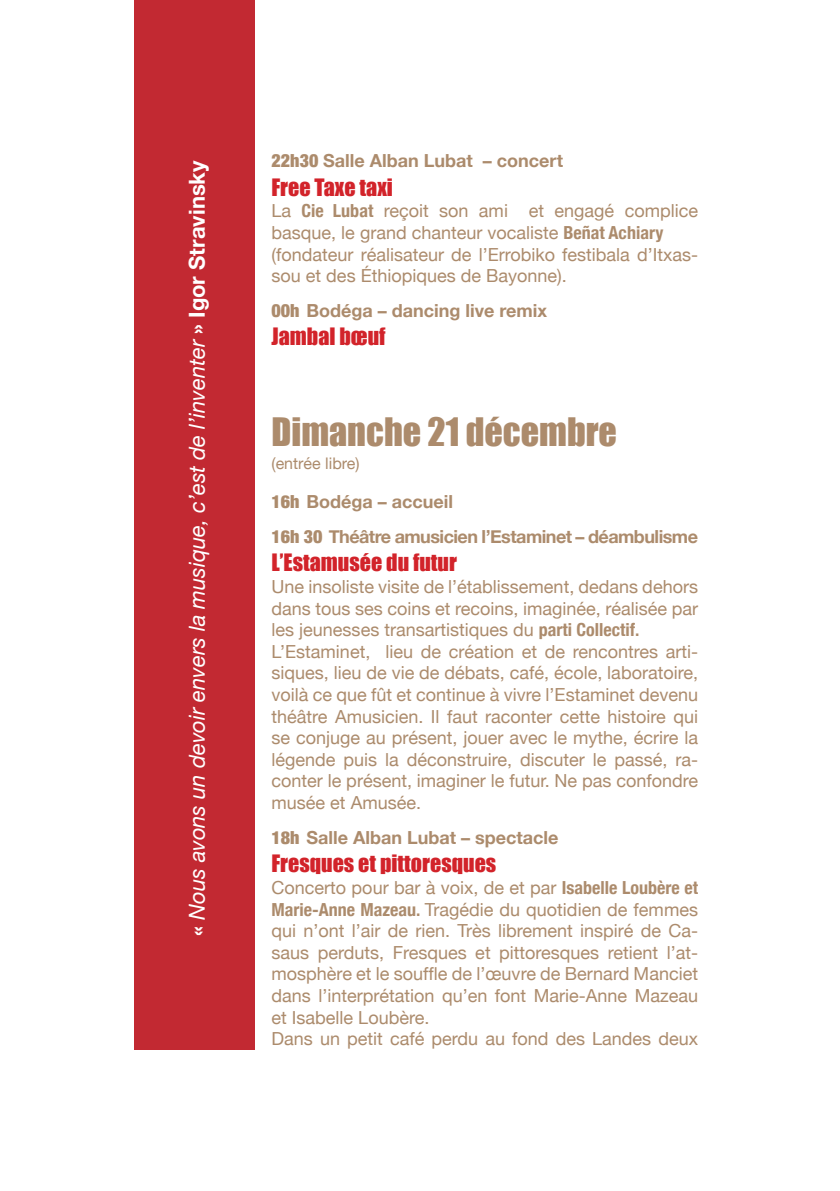
<style>
.page{position:relative;width:840px;height:1191px;background:#fff}
.page>*{position:absolute;margin:0;border:0;box-sizing:border-box;transform-origin:0 0}
.t1{font:36px "Impact";color:#ac8b6c}
.t2{font:italic 22px "Helvetica Neue";color:#fff}
.t3{font:22px "Impact";color:#d2232a}
.t4{font:18px/21.6px "Helvetica Neue";color:#ac8b6c}
.t5{font:700 18px "Helvetica Neue";color:#ac8b6c}
.t6{font:700 18px/34.4px "Helvetica Neue";letter-spacing:-.03em;color:#ac8b6c}
.t7{font:16px "Helvetica Neue";color:#ac8b6c}
.s1{font-weight:700;font-style:normal}
.s2{font-weight:900;font-stretch:condensed}
.s3{font-weight:700;font-stretch:condensed}
</style>
<div class="page">
<div style="left:134px;top:0;width:120px;height:1049px;background:#c22932"></div>
<p class="t2" style="left:184px;top:935px;width:777px;rotate:-90deg"><span class="s1">«</span> Nous avons un devoir envers la musique, c’est de l’inventer <span class="s1">» Igor Stravinsky</span></p>
<p class="t5" style="left:271px;top:149px;width:293px"><span class="s2">22h30</span> Salle Alban Lubat – concert</p>
<p class="t3" style="left:271px;top:170px;width:123px">Free Taxe taxi</p>
<p class="t4" style="left:271px;top:200px;width:428px">La <span class="s3">Cie Lubat</span> reçoit son ami et engagé complice basque, le grand chanteur vocaliste <span class="s3">Beñat Achiary </span>(fondateur réalisateur de l’Errobiko festibala d’Itxas&shy;sou et des Éthiopiques de Bayonne).</p>
<p class="t5" style="left:271px;top:299px;width:277px"><span class="s2">00h</span> Bodéga – dancing live remix</p>
<p class="t3" style="left:271px;top:320px;width:115px">Jambal bœuf</p>
<h1 class="t1" style="left:271px;top:404px;width:347px">Dimanche 21 décembre</h1>
<p class="t7" style="left:271px;top:454px;width:89px">(entrée libre)</p>
<p class="t6" style="left:271px;top:484px;width:428px"><span class="s2">16h</span> Bodéga – accueil<br><span class="s2">16h 30</span> Théâtre amusicien l’Estaminet – déambulisme</p>
<p class="t3" style="left:271px;top:545px;width:187px">L’Estamusée du futur</p>
<p class="t4" style="left:271px;top:575px;width:428px">Une insoliste visite de l’établissement, dedans dehors dans tous ses coins et recoins, imaginée, réalisée par les jeunesses transartistiques du <span class="s3">parti Collectif.<br></span>L’Estaminet, lieu de création et de rencontres arti&shy;siques, lieu de vie de débats, café, école, laboratoire, voilà ce que fût et continue à vivre l’Estaminet devenu théâtre Amusicien. Il faut raconter cette histoire qui se conjuge au présent, jouer avec le mythe, écrire la légende puis la déconstruire, discuter le passé, ra&shy;conter le présent, imaginer le futur. Ne pas confondre musée et Amusée.</p>
<p class="t5" style="left:271px;top:826px;width:288px"><span class="s2">18h</span> Salle Alban Lubat – spectacle</p>
<p class="t3" style="left:271px;top:846px;width:226px">Fresques et pittoresques</p>
<p class="t4" style="left:271px;top:876px;width:428px">Concerto pour bar à voix, de et par <span class="s3">Isabelle Loubère et Marie-Anne Mazeau.</span> Tragédie du quotidien de femmes qui n’ont l’air de rien. Très librement inspiré de Ca&shy;saus perduts, Fresques et pittoresques retient l’at&shy;mosphère et le souffle de l’œuvre de Bernard Manciet dans l’interprétation qu’en font Marie-Anne Mazeau et Isabelle Loubère.<br>Dans un petit café perdu au fond des Landes deux</p>
</div>
